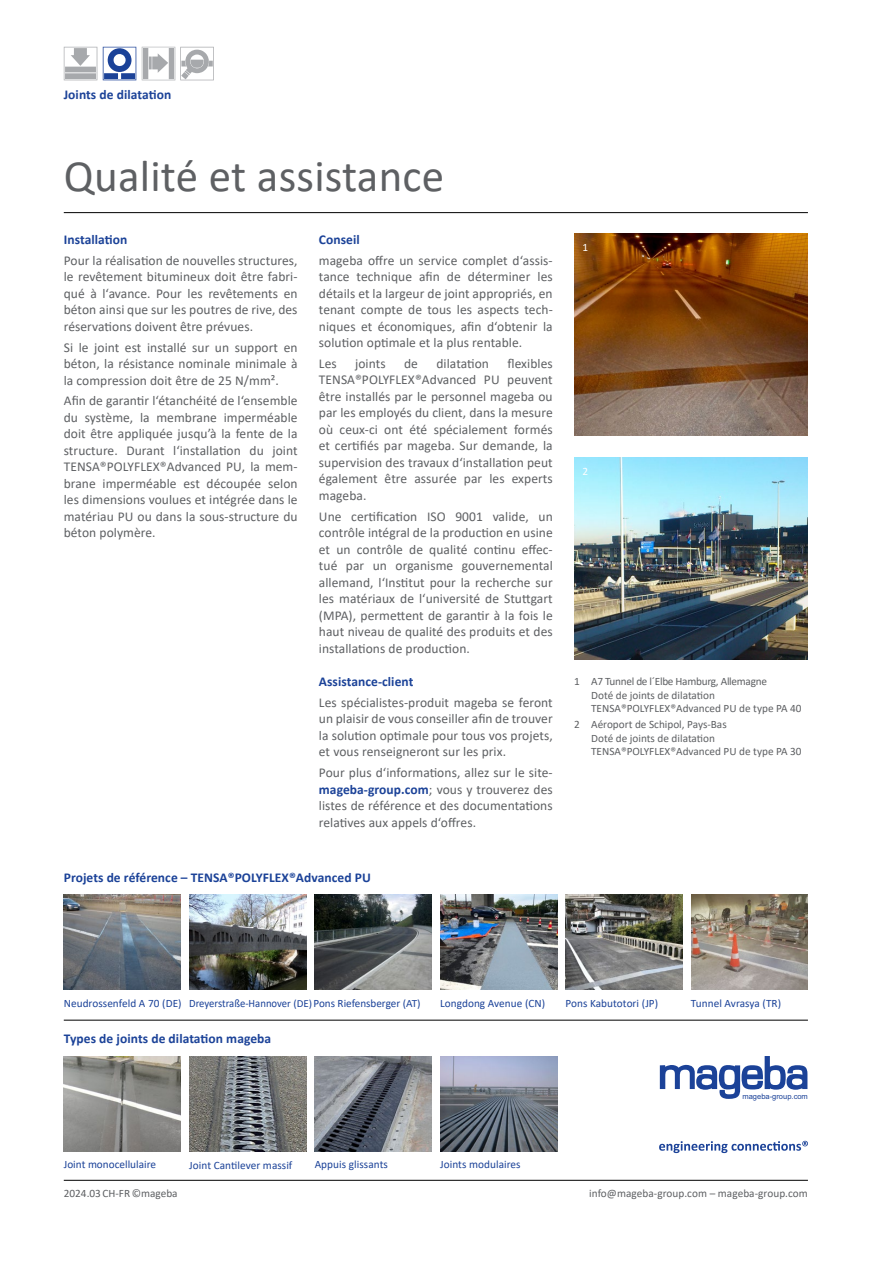
<style>
.page{position:relative;width:893px;height:1263px;background:#fff}
.page>*{position:absolute;margin:0;border:0;box-sizing:border-box;transform-origin:0 0}
.t1{font:45px "Calibri";letter-spacing:.005em;color:#5e6063}
.t2{font:13.5px/16.5px "Calibri";letter-spacing:.005em;color:#5e6063;text-align:justify}
.t3{font:700 13.5px "Calibri";letter-spacing:.005em;color:#1b4298}
.t4{font:11.25px/13.5px "Calibri";color:#5e6063}
.t5{font:11.25px "Calibri";letter-spacing:.005em;color:#1b4298}
.t6{font:11.25px "Calibri";color:#fff}
.t7{font:7.65px "Arial";color:#1b4298}
.s1{font-weight:700;color:#1b4298}
.s2{font-size:10.8px}
.s3{font-size:10.95px}
</style>
<div class="page">
<hr style="left:64px;top:1180px;width:744px;height:1px;background:#000">
<hr style="left:64px;top:212px;width:744px;height:1px;background:#000">
<hr style="left:64px;top:1020px;width:744px;height:1px;background:#000">
<svg style="left:103px;top:47px;width:33px;height:33px"></svg>
<svg style="left:64px;top:47px;width:33px;height:34px"></svg>
<svg style="left:142px;top:47px;width:72px;height:33px"></svg>
<svg style="left:181px;top:72px;width:8px;height:7px"></svg>
<img style="left:574px;top:234px;width:234px;height:202px">
<img style="left:574px;top:458px;width:234px;height:202px">
<img style="left:189px;top:1056px;width:117px;height:95px">
<img style="left:440px;top:1056px;width:117px;height:95px">
<img style="left:315px;top:1056px;width:117px;height:95px">
<img style="left:64px;top:1056px;width:117px;height:95px">
<svg style="left:659px;top:1141px;width:149px;height:12px"></svg>
<svg style="left:660px;top:1056px;width:147px;height:43px"></svg>
<img style="left:691px;top:895px;width:117px;height:95px">
<img style="left:315px;top:895px;width:117px;height:95px">
<img style="left:440px;top:895px;width:117px;height:95px">
<img style="left:566px;top:894px;width:116px;height:95px">
<img style="left:189px;top:895px;width:117px;height:95px">
<img style="left:64px;top:895px;width:117px;height:95px">
<p class="t3" style="left:64px;top:85px;width:109px">Joints de dilatation</p>
<h1 class="t1" style="left:64px;top:145px;width:382px">Qualité et assistance</h1>
<p class="t3" style="left:64px;top:230px;width:65px">Installation</p>
<p class="t2" style="left:64px;top:252px;width:235px">Pour la réalisation de nouvelles structures, le revêtement bitumineux doit être fabri&shy;qué à l‘avance. Pour les revêtements en béton ainsi que sur les poutres de rive, des réservations doivent être prévues.</p>
<p class="t2" style="left:64px;top:338px;width:235px">Si le joint est installé sur un support en béton, la résistance nominale minimale à la compression doit être de 25 N/mm².</p>
<p class="t2" style="left:64px;top:392px;width:235px">Afin de garantir l‘étanchéité de l‘ensemble du système, la membrane imperméable doit être appliquée jusqu’à la fente de la structure. Durant l‘installation du joint TENSA®POLYFLEX®Advanced PU, la mem&shy;brane imperméable est découpée selon les dimensions voulues et intégrée dans le matériau PU ou dans la sous-structure du béton polymère.</p>
<p class="t3" style="left:319px;top:230px;width:42px">Conseil</p>
<p class="t2" style="left:319px;top:252px;width:235px">mageba offre un service complet d‘assis&shy;tance technique afin de déterminer les détails et la largeur de joint appropriés, en tenant compte de tous les aspects tech&shy;niques et économiques, afin d‘obtenir la solution optimale et la plus rentable.</p>
<p class="t2" style="left:319px;top:355px;width:19px">Les</p>
<p class="t2" style="left:355px;top:355px;width:32px">joints</p>
<p class="t2" style="left:404px;top:355px;width:15px">de</p>
<p class="t2" style="left:436px;top:355px;width:54px">dilatation</p>
<p class="t2" style="left:319px;top:355px;width:235px;text-indent:189px">flexibles TENSA®POLYFLEX®Advanced PU peuvent être installés par le personnel mageba ou par les employés du client, dans la mesure où ceux-ci ont été spécialement formés et certifiés par mageba. Sur demande, la supervision des travaux d‘installation peut également être assurée par les experts mageba.</p>
<p class="t2" style="left:319px;top:508px;width:235px">Une certification ISO 9001 valide, un contrôle intégral de la production en usine et un contrôle de qualité continu effec&shy;tué par un organisme gouvernemental allemand, l‘Institut pour la recherche sur les matériaux de l‘université de Stuttgart (MPA), permettent de garantir à la fois le haut niveau de qualité des produits et des installations de production.</p>
<p class="t3" style="left:319px;top:672px;width:96px">Assistance-client</p>
<p class="t2" style="left:319px;top:694px;width:235px">Les spécialistes-produit mageba se feront un plaisir de vous conseiller afin de trouver la solution optimale pour tous vos projets, et vous renseigneront sur les prix.</p>
<p class="t2" style="left:319px;top:764px;width:235px">Pour plus d‘informations, allez sur le site&shy;<span class="s1">mageba-group.com</span>; vous y trouverez des listes de référence et des documentations relatives aux appels d‘offres.</p>
<p class="t3" style="left:64px;top:868px;width:309px">Projets de référence – TENSA®POLYFLEX®Advanced PU</p>
<p class="t6" style="left:583px;top:240px;width:7px">1</p>
<p class="t6" style="left:583px;top:463px;width:7px">2</p>
<p class="t4" style="left:591px;top:675px;width:212px;text-indent:-17px">1 A7 Tunnel de l´Elbe Hamburg, Allemagne<br>Doté de joints de dilatation<br>TENSA®POLYFLEX®Advanced PU de type PA 40</p>
<p class="t4" style="left:591px;top:717px;width:212px;text-indent:-17px">2 Aéroport de Schipol, Pays-Bas<br>Doté de joints de dilatation<br>TENSA®POLYFLEX®Advanced PU de type PA 30</p>
<p class="t5" style="left:64px;top:995px;width:358px">Neudrossenfeld A 70 (DE) Dreyerstraße-Hannove<span class="s2">r (DE)</span>Pons Riefensberger <span class="s3">(AT)</span></p>
<p class="t5" style="left:440px;top:995px;width:107px">Longdong Avenue (CN)</p>
<p class="t5" style="left:565px;top:995px;width:94px">Pons Kabutotori (JP)</p>
<p class="t5" style="left:691px;top:995px;width:92px">Tunnel Avrasya (TR)</p>
<p class="t3" style="left:64px;top:1029px;width:209px">Types de joints de dilatation mageba</p>
<p class="t5" style="left:64px;top:1156px;width:94px">Joint monocellulaire</p>
<p class="t5" style="left:189px;top:1158px;width:105px">Joint Cantilever massif</p>
<p class="t5" style="left:315px;top:1156px;width:75px">Appuis glissants</p>
<p class="t5" style="left:440px;top:1156px;width:82px">Joints modulaires</p>
<p class="t7" style="left:742px;top:1091px;width:67px">mageba-group.com</p>
<p class="t4" style="left:64px;top:1186px;width:115px">2024.03 CH-FR ©mageba</p>
<p class="t4" style="left:589px;top:1186px;width:220px">info@mageba-group.com – mageba-group.com</p>
</div>
